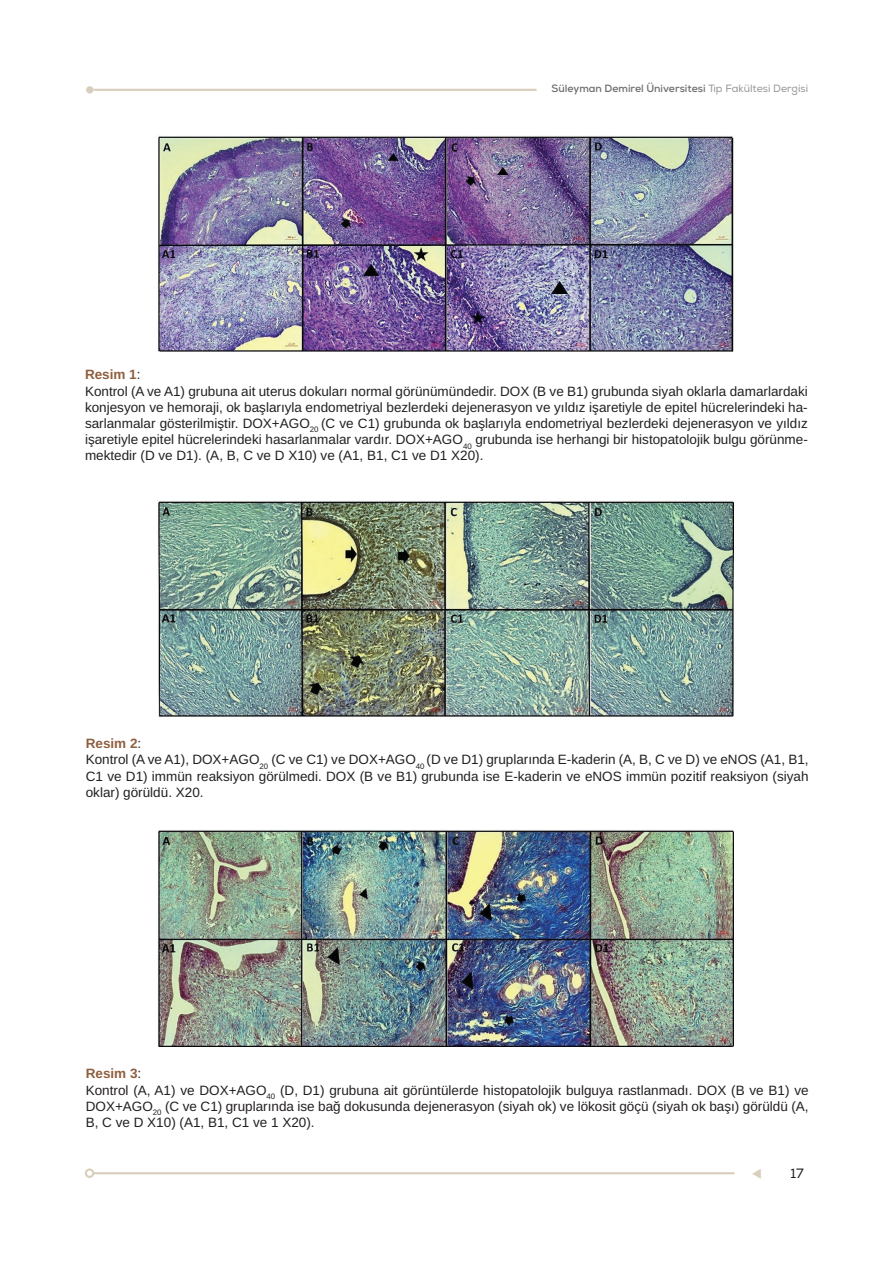
<style>
.page{position:relative;width:893px;height:1263px;background:#fff}
.page>*{position:absolute;margin:0;border:0;box-sizing:border-box;transform-origin:0 0}
.t1{font:13.5px/16.2px "Arimo";color:#231f20}
.t2{font:13.5px "Nexa";color:#231f20}
.t3{font:700 10.5px "Nexa";color:#6b6b6e}
.s1{font-weight:400;color:#939598}
.s2{font-weight:700;color:#8f5f3f}
.s3{color:#d8cebc}
</style>
<div class="page">
<hr style="left:93px;top:1172px;width:642px;height:2px;background:#d8cebc">
<div style="left:85px;top:1168px;width:9px;height:10px;border:2px solid #d8cebc;border-radius:50%"></div>
<hr style="left:94px;top:89px;width:443px;height:2px;background:#d8cebc">
<div style="left:86px;top:86px;width:7px;height:8px;background:#d8cebc;border-radius:50%"></div>
<img style="left:158px;top:500px;width:575px;height:217px">
<img style="left:158px;top:135px;width:575px;height:217px">
<img style="left:158px;top:830px;width:575px;height:217px">
<p class="t3" style="left:552px;top:82px;width:258px">Süleyman Demirel Üniversitesi <span class="s1">Tıp Fakültesi Dergisi</span></p>
<p class="t1" style="left:85px;top:367px;width:724px"><span class="s2">Resim 1</span>:<br>Kontrol (A ve A1) grubuna ait uterus dokuları normal görünümündedir. DOX (B ve B1) grubunda siyah oklarla damarlardaki konjesyon ve hemoraji, ok başlarıyla endometriyal bezlerdeki dejenerasyon ve yıldız işaretiyle de epitel hücrelerindeki ha&shy;sarlanmalar gösterilmiştir. DOX+AGO<sub>20</sub> (C ve C1) grubunda ok başlarıyla endometriyal bezlerdeki dejenerasyon ve yıldız işaretiyle epitel hücrelerindeki hasarlanmalar vardır. DOX+AGO<sub>40</sub> grubunda ise herhangi bir histopatolojik bulgu görünme&shy;mektedir (D ve D1). (A, B, C ve D X10) ve (A1, B1, C1 ve D1 X20).</p>
<p class="t1" style="left:86px;top:736px;width:724px"><span class="s2">Resim 2</span>:<br>Kontrol (A ve A1), DOX+AGO<sub>20</sub> (C ve C1) ve DOX+AGO<sub>40</sub> (D ve D1) gruplarında E-kaderin (A, B, C ve D) ve eNOS (A1, B1, C1 ve D1) immün reaksiyon görülmedi. DOX (B ve B1) grubunda ise E-kaderin ve eNOS immün pozitif reaksiyon (siyah oklar) görüldü. X20.</p>
<p class="t1" style="left:86px;top:1066px;width:724px"><span class="s2">Resim 3</span>:<br>Kontrol (A, A1) ve DOX+AGO<sub>40</sub> (D, D1) grubuna ait görüntülerde histopatolojik bulguya rastlanmadı. DOX (B ve B1) ve DOX+AGO<sub>20</sub> (C ve C1) gruplarında ise bağ dokusunda dejenerasyon (siyah ok) ve lökosit göçü (siyah ok başı) görüldü (A, B, C ve D X10) (A1, B1, C1 ve 1 X20).</p>
<p class="t2" style="left:751px;top:1165px;width:54px"><span class="s3">▼</span> 17</p>
</div>
